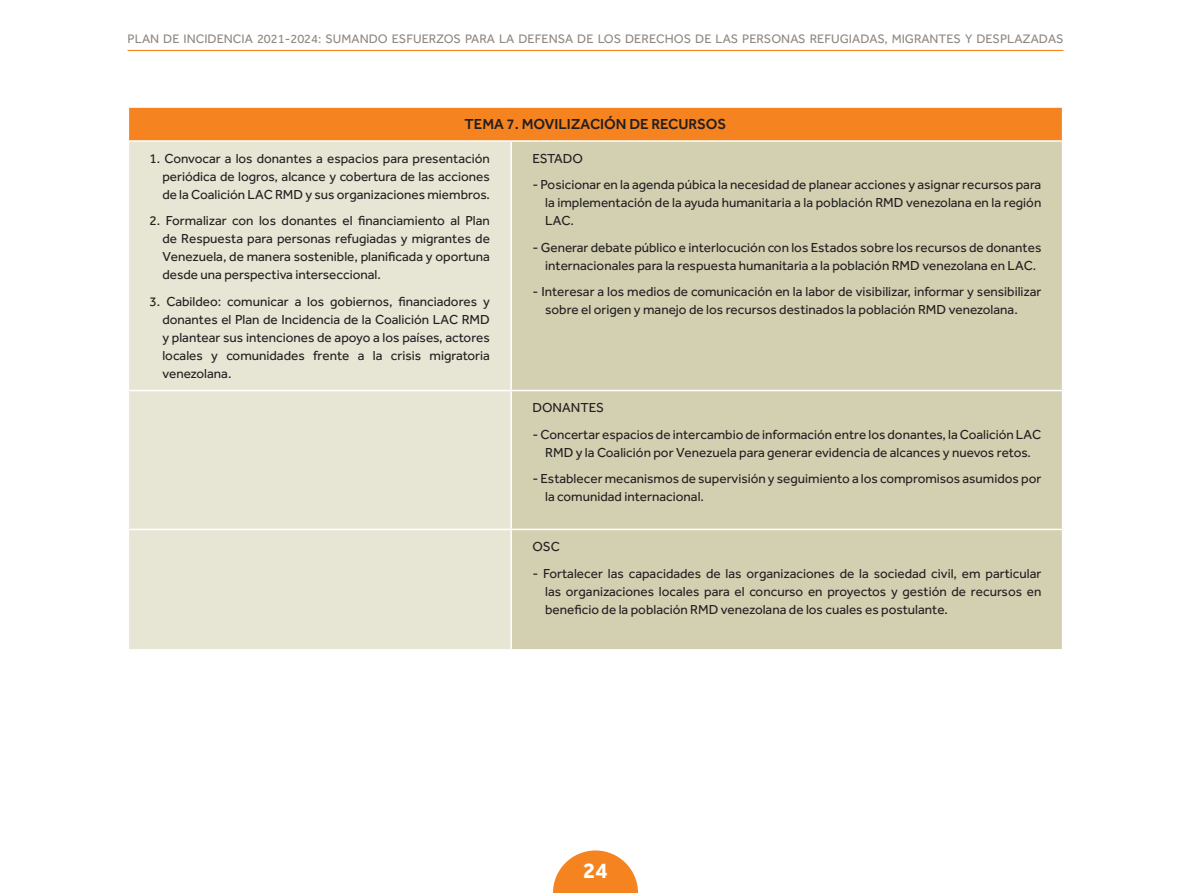
<style>
.page{position:relative;width:1191px;height:893px;background:#fff}
.page>*{position:absolute;margin:0;border:0;box-sizing:border-box;transform-origin:0 0}
.t1{font:700 22.5px "Effra";color:#fff}
.tabla01{font:500 15px "Effra";color:#231f20}
.tabla02{font:13.5px/18px "Effra";color:#231f20;text-align:justify}
.t2{font:12.75px "Effra";color:#908881}
</style>
<div class="page">
<svg style="left:553px;top:850px;width:85px;height:43px"></svg>
<hr style="left:128px;top:50px;width:935px;height:1px;background:#f58420">
<div style="left:128px;top:107px;width:934px;height:34px;background:#f58420"></div>
<div style="left:129px;top:142px;width:381px;height:507px;background:#e7e5d4"></div>
<div style="left:512px;top:142px;width:549px;height:507px;background:#d3d0b2"></div>
<hr style="left:128px;top:390px;width:383px;height:1px;background:#fff">
<hr style="left:511px;top:390px;width:552px;height:1px;background:#fff">
<hr style="left:128px;top:529px;width:383px;height:1px;background:#fff">
<hr style="left:511px;top:529px;width:552px;height:1px;background:#fff">
<hr style="left:128px;top:106px;width:383px;height:2px;background:#fff">
<hr style="left:128px;top:108px;width:1px;height:32px;background:#fff">
<hr style="left:511px;top:106px;width:552px;height:2px;background:#fff">
<hr style="left:1061px;top:108px;width:2px;height:32px;background:#fff">
<hr style="left:128px;top:140px;width:383px;height:2px;background:#fff">
<hr style="left:511px;top:140px;width:552px;height:2px;background:#fff">
<p class="t2" style="left:128px;top:31px;width:937px">PLAN DE INCIDENCIA 2021-2024: SUMANDO ESFUERZOS PARA LA DEFENSA DE LOS DERECHOS DE LAS PERSONAS REFUGIADAS, MIGRANTES Y DESPLAZADAS</p>
<p class="tabla01" style="left:464px;top:115px;width:263px">TEMA 7. MOVILIZACIÓN DE RECURSOS</p>
<p class="tabla02" style="left:162px;top:149px;width:329px;text-indent:-13px">1. Convocar a los donantes a espacios para presentación periódica de logros, alcance y cobertura de las acciones de la Coalición LAC RMD y sus organizaciones miembros.</p>
<p class="tabla02" style="left:162px;top:212px;width:329px;text-indent:-13px">2. Formalizar con los donantes el financiamiento al Plan de Respuesta para personas refugiadas y migrantes de Venezuela, de manera sostenible, planificada y oportuna desde una perspectiva interseccional.</p>
<p class="tabla02" style="left:162px;top:292px;width:329px;text-indent:-13px">3. Cabildeo: comunicar a los gobiernos, financiadores y donantes el Plan de Incidencia de la Coalición LAC RMD y plantear sus intenciones de apoyo a los países, actores locales y comunidades frente a la crisis migratoria venezolana.</p>
<p class="tabla02" style="left:532px;top:149px;width:52px">ESTADO</p>
<p class="tabla02" style="left:545px;top:176px;width:498px;text-indent:-13px">- Posicionar en la agenda púbica la necesidad de planear acciones y asignar recursos para la implementación de la ayuda humanitaria a la población RMD venezolana en la región LAC.</p>
<p class="tabla02" style="left:532px;top:238px;width:510px;text-align:center">- Generar debate público e interlocución con los Estados sobre los recursos de donantes internacionales para la respuesta humanitaria a la población RMD venezolana en LAC.</p>
<p class="tabla02" style="left:545px;top:283px;width:498px;text-indent:-13px">- Interesar a los medios de comunicación en la labor de visibilizar, informar y sensibilizar sobre el origen y manejo de los recursos destinados la población RMD venezolana.</p>
<p class="tabla02" style="left:532px;top:399px;width:73px">DONANTES</p>
<p class="tabla02" style="left:532px;top:425px;width:510px;text-align:center">- Concertar espacios de intercambio de información entre los donantes, la Coalición LAC<br>RMD y la Coalición por Venezuela para generar evidencia de alcances y nuevos retos.</p>
<p class="tabla02" style="left:545px;top:470px;width:497px;text-indent:-13px">- Establecer mecanismos de supervisión y seguimiento a los compromisos asumidos por la comunidad internacional.</p>
<p class="tabla02" style="left:532px;top:537px;width:29px">OSC</p>
<p class="tabla02" style="left:545px;top:564px;width:498px;text-indent:-13px">- Fortalecer las capacidades de las organizaciones de la sociedad civil, em particular las organizaciones locales para el concurso en proyectos y gestión de recursos en beneficio de la población RMD venezolana de los cuales es postulante.</p>
<h1 class="t1" style="left:583px;top:857px;width:26px">24</h1>
</div>
